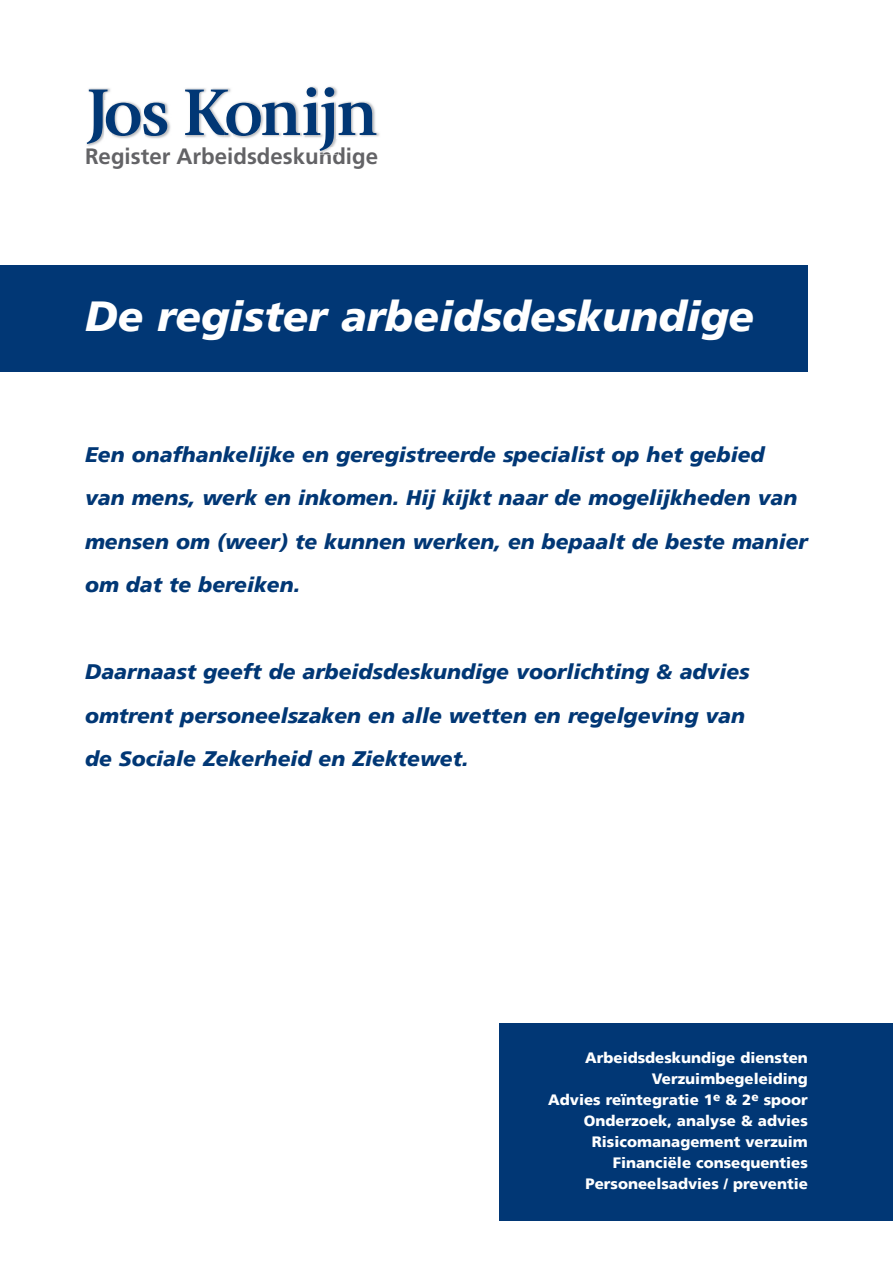
<style>
.page{position:relative;width:893px;height:1263px;background:#fff}
.page>*{position:absolute;margin:0;border:0;box-sizing:border-box;transform-origin:0 0}
.t1{font:italic 900 42px "Frutiger LT";color:#fff}
.t2{font:700 22.2px "Frutiger LT";color:#636366}
.t3{font:italic 900 21px/43.5px "Frutiger LT";color:#013775}
.t4{font:900 15px/21px "Frutiger LT";color:#fff;text-align:right}
</style>
<div class="page">
<div style="left:500px;top:1023px;width:393px;height:197px;background:#013775"></div>
<div style="left:0;top:266px;width:808px;height:106px;background:#013775"></div>
<img style="left:376px;top:132px;width:4px;height:5px">
<svg style="left:86px;top:86px;width:290px;height:65px"></svg>
<p class="t2" style="left:85px;top:143px;width:295px">Register Arbeidsdeskundige</p>
<h1 class="t1" style="left:85px;top:291px;width:671px">De register arbeidsdeskundige</h1>
<p class="t3" style="left:85px;top:433px;width:724px">Een onafhankelijke en geregistreerde specialist op het gebied van mens, werk en inkomen. Hij kijkt naar de mogelijkheden van mensen om (weer) te kunnen werken, en bepaalt de beste manier om dat te bereiken.</p>
<p class="t3" style="left:85px;top:650px;width:666px">Daarnaast geeft de arbeidsdeskundige voorlichting &amp; advies omtrent personeelszaken en alle wetten en regelgeving van de Sociale Zekerheid en Ziektewet.</p>
<p class="t4" style="left:548px;top:1047px;width:261px">Arbeidsdeskundige diensten<br>Verzuimbegeleiding<br>Advies reïntegratie 1<sup>e</sup> &amp; 2<sup>e</sup> spoor<br>Onderzoek, analyse &amp; advies<br>Risicomanagement verzuim<br>Financiële consequenties<br>Personeelsadvies / preventie</p>
</div>
